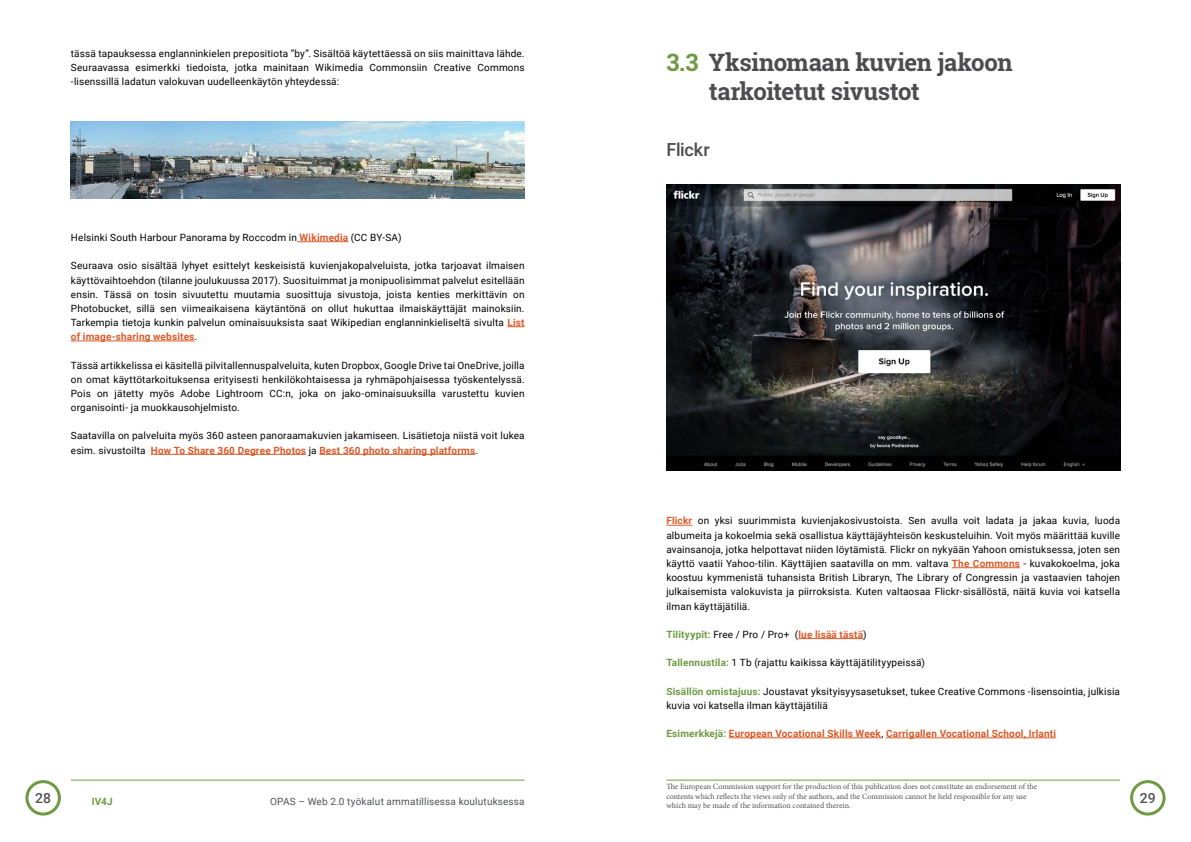
<style>
.page{position:relative;width:1191px;height:842px;background:#fff}
.page>*{position:absolute;margin:0;border:0;box-sizing:border-box;transform-origin:0 0}
.t1{font:700 24px/28.8px "Roboto Slab";letter-spacing:-.02em;color:#4d4d4f}
.Heading_Inner{font:500 18px "Roboto";letter-spacing:-.015em;color:#4d4d4f}
.t2{font:500 14px "Roboto";color:#505256}
.Normal_Paragraph_Jus{font:10px/14.2px "Roboto";letter-spacing:.015em;color:#000;text-align:justify}
.Normal_Paragraph_Jus-2{font:700 10px "Roboto";letter-spacing:.02em;color:#dd5928}
.t3{font:10px "Roboto";letter-spacing:.015em;color:#505256}
.t4{font:700 10px "Roboto";color:#6e9a43}
.t5{font:8px/9.6px "Minion Pro";letter-spacing:-.005em;color:#505256}
.s1{font-weight:700;color:#dd5928}
.s2{color:#6e9a43}
.s3{font-weight:700;color:#6e9a43}
.s4{font-weight:400;color:#000}
</style>
<div class="page">
<div style="left:1130px;top:780px;width:35px;height:35px;border:3px solid #6e9a43;border-radius:50%"></div>
<div style="left:25px;top:780px;width:36px;height:35px;border:3px solid #6e9a43;border-radius:50%"></div>
<hr style="left:71px;top:780px;width:453px;height:1px;background:#6e9a43">
<hr style="left:666px;top:780px;width:454px;height:1px;background:#6e9a43">
<hr style="left:297px;top:241px;width:51px;height:1px;background:#dd5928">
<svg style="left:507px;top:326px;width:17px;height:1px"></svg>
<hr style="left:71px;top:341px;width:123px;height:1px;background:#dd5928">
<hr style="left:151px;top:454px;width:155px;height:1px;background:#dd5928">
<hr style="left:319px;top:454px;width:156px;height:1px;background:#dd5928">
<img style="left:71px;top:122px;width:453px;height:76px">
<svg style="left:666px;top:525px;width:26px;height:1px"></svg>
<hr style="left:952px;top:567px;width:68px;height:1px;background:#dd5928">
<hr style="left:798px;top:638px;width:65px;height:1px;background:#dd5928">
<hr style="left:729px;top:737px;width:152px;height:1px;background:#dd5928">
<hr style="left:886px;top:737px;width:170px;height:1px;background:#dd5928">
<img style="left:666px;top:184px;width:454px;height:287px">
<p class="Normal_Paragraph_Jus" style="left:71px;top:46px;width:455px">tässä tapauksessa englanninkielen prepositiota ”by”. Sisältöä käytettäessä on siis mainittava lähde.<br>Seuraavassa esimerkki tiedoista, jotka mainitaan Wikimedia Commonsiin Creative Commons -lisenssillä ladatun valokuvan uudelleenkäytön yhteydessä:</p>
<p class="Normal_Paragraph_Jus" style="left:71px;top:230px;width:332px">Helsinki South Harbour Panorama by Roccodm in <span class="s1">Wikimedia</span> (CC BY-SA)</p>
<p class="Normal_Paragraph_Jus" style="left:71px;top:258px;width:455px">Seuraava osio sisältää lyhyet esittelyt keskeisistä kuvienjakopalveluista, jotka tarjoavat ilmaisen käyttövaihtoehdon (tilanne joulukuussa 2017). Suosituimmat ja monipuolisimmat palvelut esitellään ensin. Tässä on tosin sivuutettu muutamia suosittuja sivustoja, joista kenties merkittävin on Photobucket, sillä sen viimeaikaisena käytäntönä on ollut hukuttaa ilmaiskäyttäjät mainoksiin.<br>Tarkempia tietoja kunkin palvelun ominaisuuksista saat Wikipedian englanninkieliseltä sivulta <span class="s1">List of image-sharing websites</span>.</p>
<p class="Normal_Paragraph_Jus" style="left:71px;top:357px;width:455px">Tässä artikkelissa ei käsitellä pilvitallennuspalveluita, kuten Dropbox, Google Drive tai OneDrive, joilla on omat käyttötarkoituksensa erityisesti henkilökohtaisessa ja ryhmäpohjaisessa työskentelyssä.<br>Pois on jätetty myös Adobe Lightroom CC:n, joka on jako-ominaisuuksilla varustettu kuvien organisointi- ja muokkausohjelmisto.</p>
<p class="Normal_Paragraph_Jus" style="left:71px;top:428px;width:455px">Saatavilla on palveluita myös 360 asteen panoraamakuvien jakamiseen. Lisätietoja niistä voit lukea esim. sivustoilta <span class="s1">How To Share 360 Degree Photos</span> ja <span class="s1">Best 360 photo sharing platforms</span>.</p>
<p class="t1" style="left:709px;top:47px;width:305px;text-indent:-43px"><span class="s2">3.3</span> Yksinomaan kuvien jakoon tarkoitetut sivustot</p>
<p class="Heading_Inner" style="left:666px;top:137px;width:45px">Flickr</p>
<p class="Normal_Paragraph_Jus" style="left:666px;top:513px;width:455px"><span class="s1">Flickr</span> on yksi suurimmista kuvienjakosivustoista. Sen avulla voit ladata ja jakaa kuvia, luoda albumeita ja kokoelmia sekä osallistua käyttäjäyhteisön keskusteluihin. Voit myös määrittää kuville avainsanoja, jotka helpottavat niiden löytämistä. Flickr on nykyään Yahoon omistuksessa, joten sen käyttö vaatii Yahoo-tilin. Käyttäjien saatavilla on mm. valtava <span class="s1">The Commons</span> - kuvakokoelma, joka koostuu kymmenistä tuhansista British Libraryn, The Library of Congressin ja vastaavien tahojen julkaisemista valokuvista ja piirroksista. Kuten valtaosaa Flickr-sisällöstä, näitä kuvia voi katsella ilman käyttäjätiliä.</p>
<p class="Normal_Paragraph_Jus" style="left:666px;top:627px;width:202px"><span class="s3">Tilityypit:</span> Free / Pro / Pro+ (<span class="s1">lue lisää tästä</span>)</p>
<p class="Normal_Paragraph_Jus" style="left:666px;top:655px;width:260px"><span class="s3">Tallennustila:</span> 1 Tb (rajattu kaikissa käyttäjätilityypeissä)</p>
<p class="Normal_Paragraph_Jus" style="left:666px;top:683px;width:455px"><span class="s3">Sisällön omistajuus:</span> Joustavat yksityisyysasetukset, tukee Creative Commons -lisensointia, julkisia kuvia voi katsella ilman käyttäjätiliä</p>
<p class="Normal_Paragraph_Jus-2" style="left:666px;top:726px;width:391px"><span class="s2">Esimerkkejä:</span> European Vocational Skills Week<span class="s4">,</span> Carrigallen Vocational School, Irlanti</p>
<p class="t5" style="left:666px;top:782px;width:372px">The European Commission support for the production of this publication does not constitute an endorsement of the contents which reflects the views only of the authors, and the Commission cannot be held responsible for any use</p>
<h3 class="t2" style="left:35px;top:788px;width:18px">28</h3>
<p class="t4" style="left:92px;top:794px;width:23px">IV4J</p>
<h3 class="t2" style="left:1139px;top:788px;width:17px">29</h3>
<p class="t3" style="left:270px;top:794px;width:256px">OPAS – Web 2.0 työkalut ammatillisessa koulutuksessa</p>
<p class="t5" style="left:666px;top:801px;width:186px">which may be made of the information contained therein.</p>
</div>
